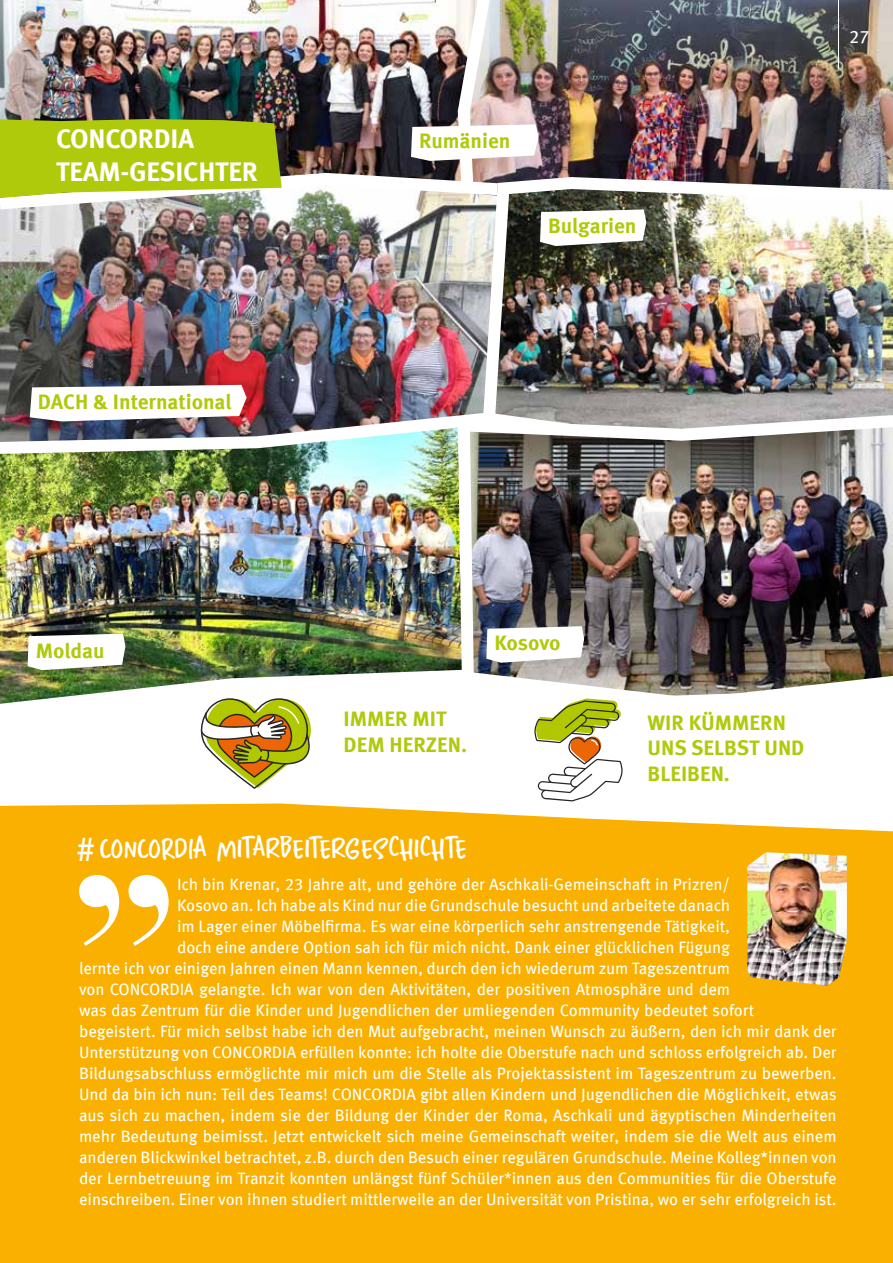
<style>
.page{position:relative;width:893px;height:1263px;background:#fff}
.page>*{position:absolute;margin:0;border:0;box-sizing:border-box;transform-origin:0 0}
.t1{font:39px "Home Education DEMO";letter-spacing:-.03em;color:#fff}
.t2{font:700 27px/32.4px "Meta OFC";letter-spacing:-.01em;color:#fff}
.t3{font:700 21px/25.5px "Meta OFC";color:#afca0b}
.t4{font:18px "Meta OFC";color:#fff}
.t5{font:16.5px "Meta OFC";letter-spacing:-.005em;color:#fff}
.s1{font-family:"Meta OFC";font-size:33px}
</style>
<div class="page">
<div style="left:0;top:803px;width:893px;height:460px;background:#f9b000"></div>
<svg style="left:79px;top:875px;width:90px;height:71px"></svg>
<img style="left:747px;top:852px;width:100px;height:133px">
<img style="left:0;top:0;width:452px;height:119px">
<img style="left:452px;top:0;width:441px;height:171px">
<img style="left:0;top:246px;width:476px;height:139px">
<img style="left:0;top:460px;width:451px;height:244px">
<img style="left:476px;top:171px;width:417px;height:235px">
<img style="left:451px;top:406px;width:442px;height:286px">
<svg style="left:28px;top:634px;width:97px;height:36px"></svg>
<svg style="left:486px;top:626px;width:98px;height:37px"></svg>
<img style="left:0;top:385px;width:500px;height:75px">
<img style="left:0;top:119px;width:646px;height:127px">
<hr style="left:838px;top:0;width:1px;height:69px;background:#fff">
<svg style="left:643px;top:692px;width:105px;height:4px"></svg>
<svg style="left:534px;top:698px;width:89px;height:103px"></svg>
<svg style="left:328px;top:695px;width:123px;height:9px"></svg>
<svg style="left:200px;top:696px;width:115px;height:93px"></svg>
<h2 class="t2" style="left:56px;top:123px;width:203px">CONCORDIA<br>TEAM-GESICHTER</h2>
<p class="t3" style="left:38px;top:389px;width:195px">DACH &amp; International</p>
<p class="t3" style="left:419px;top:128px;width:93px">Rumänien</p>
<p class="t3" style="left:548px;top:214px;width:90px">Bulgarien</p>
<p class="t4" style="left:849px;top:26px;width:22px">27</p>
<p class="t3" style="left:36px;top:638px;width:70px">Moldau</p>
<p class="t3" style="left:494px;top:630px;width:68px">Kosovo</p>
<p class="t3" style="left:344px;top:706px;width:125px">IMMER MIT<br>DEM HERZEN.</p>
<h1 class="t1" style="left:77px;top:828px;width:392px"><span class="s1">#</span> CONCORDIA MitarbeiterGeschichte</h1>
<p class="t3" style="left:648px;top:710px;width:158px">WIR KÜMMERN<br>UNS SELBST UND<br>BLEIBEN.</p>
<p class="t5" style="left:177px;top:874px;width:555px">Ich bin Krenar, 23 Jahre alt, und gehöre der Aschkali-Gemeinschaft in Prizren/</p>
<p class="t5" style="left:177px;top:895px;width:555px">Kosovo an. Ich habe als Kind nur die Grundschule besucht und arbeitete danach</p>
<p class="t5" style="left:177px;top:916px;width:554px">im Lager einer Möbelfirma. Es war eine körperlich sehr anstrengende Tätigkeit,</p>
<p class="t5" style="left:177px;top:937px;width:554px">doch eine andere Option sah ich für mich nicht. Dank einer glücklichen Fügung</p>
<p class="t5" style="left:79px;top:958px;width:653px">lernte ich vor einigen Jahren einen Mann kennen, durch den ich wiederum zum Tageszentrum</p>
<p class="t5" style="left:79px;top:979px;width:652px">von CONCORDIA gelangte. Ich war von den Aktivitäten, der positiven Atmosphäre und dem</p>
<p class="t5" style="left:79px;top:1000px;width:677px">was das Zentrum für die Kinder und Jugendlichen der umliegenden Community bedeutet sofort</p>
<p class="t5" style="left:79px;top:1021px;width:759px">begeistert. Für mich selbst habe ich den Mut aufgebracht, meinen Wunsch zu äußern, den ich mir dank der</p>
<p class="t5" style="left:79px;top:1042px;width:759px">Unterstützung von CONCORDIA erfüllen konnte: ich holte die Oberstufe nach und schloss erfolgreich ab. Der</p>
<p class="t5" style="left:79px;top:1063px;width:759px">Bildungsabschluss ermöglichte mir mich um die Stelle als Projektassistent im Tageszentrum zu bewerben.</p>
<p class="t5" style="left:79px;top:1084px;width:759px">Und da bin ich nun: Teil des Teams! CONCORDIA gibt allen Kindern und Jugendlichen die Möglichkeit, etwas</p>
<p class="t5" style="left:79px;top:1105px;width:759px">aus sich zu machen, indem sie der Bildung der Kinder der Roma, Aschkali und ägyptischen Minderheiten</p>
<p class="t5" style="left:79px;top:1126px;width:759px">mehr Bedeutung beimisst. Jetzt entwickelt sich meine Gemeinschaft weiter, indem sie die Welt aus einem</p>
<p class="t5" style="left:79px;top:1147px;width:759px">anderen Blickwinkel betrachtet, z.B. durch den Besuch einer regulären Grundschule. Meine Kolleg*innen von</p>
<p class="t5" style="left:79px;top:1168px;width:759px">der Lernbetreuung im Tranzit konnten unlängst fünf Schüler*innen aus den Communities für die Oberstufe</p>
<p class="t5" style="left:79px;top:1189px;width:759px">einschreiben. Einer von ihnen studiert mittlerweile an der Universität von Pristina, wo er sehr erfolgreich ist.</p>
</div>
